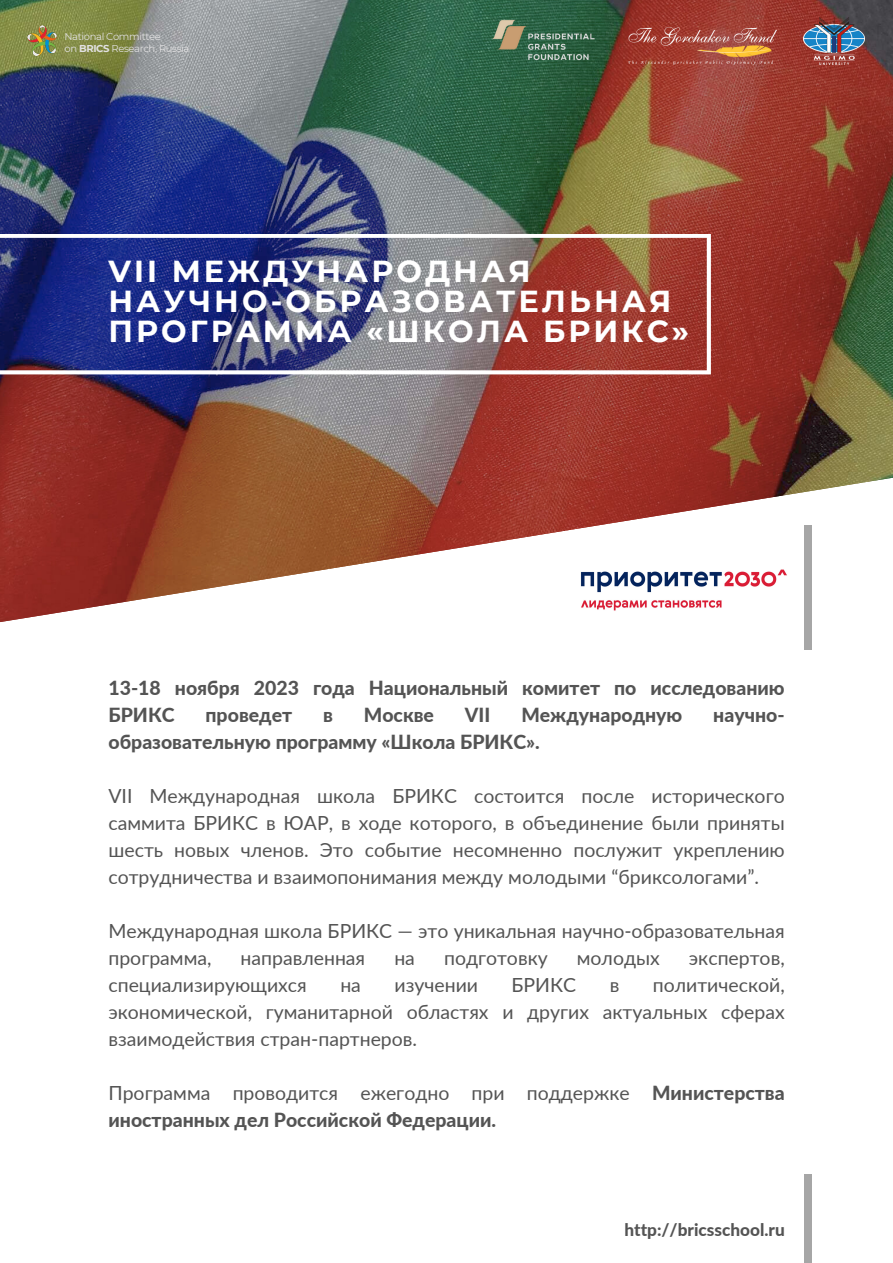
<style>
.page{position:relative;width:893px;height:1263px;background:#fff}
.page>*{position:absolute;margin:0;border:0;box-sizing:border-box;transform-origin:0 0}
.t1{font:700 30.3px/29.6px "Montserrat";letter-spacing:.1em;color:#fff}
.t2{font:19.42px/27px "Lato";color:#545454;text-align:justify}
.t3{font:800 19.42px/27px "Lato";color:#545454}
.t4{font:800 17.17px "Lato";color:#545454}
.t5{font:9.98px "Montserrat";letter-spacing:-.035em;color:#e2e1e2}
.s1{font-weight:700}
.s2{font-weight:400}
</style>
<div class="page">
<img style="left:0;top:0;width:893px;height:468px">
<svg style="left:0;top:468px;width:893px;height:182px"></svg>
<svg style="left:0;top:234px;width:711px;height:140px"></svg>
<div style="left:804px;top:525px;width:8px;height:124px;background:#a6a6a6"></div>
<div style="left:804px;top:1174px;width:8px;height:89px;background:#a6a6a6"></div>
<img style="left:571px;top:561px;width:225px;height:57px">
<img style="left:469px;top:7px;width:152px;height:72px">
<img style="left:628px;top:28px;width:149px;height:36px">
<img style="left:27px;top:26px;width:31px;height:31px">
<img style="left:804px;top:18px;width:60px;height:47px">
<p class="t5" style="left:65px;top:31px;width:98px">National Committee</p>
<p class="t5" style="left:65px;top:42px;width:126px">on <span class="s1">BRICS</span> Research, Russia</p>
<p class="t1" style="left:108px;top:257px;width:424px">VII МЕЖДУНАРОДНАЯ</p>
<p class="t1" style="left:108px;top:286px;width:582px">НАУЧНО-ОБРАЗОВАТЕЛЬНАЯ<br>ПРОГРАММА «ШКОЛА БРИКС»</p>
<p class="t3" style="left:108px;top:674px;width:678px">13-18 ноября 2023 года Национальный комитет по исследованию<br>БРИКС</p>
<p class="t3" style="left:205px;top:701px;width:88px">проведет</p>
<p class="t3" style="left:323px;top:701px;width:11px">в</p>
<p class="t3" style="left:364px;top:701px;width:72px">Москве</p>
<p class="t3" style="left:465px;top:701px;width:27px">VII</p>
<p class="t3" style="left:521px;top:701px;width:162px">Международную</p>
<p class="t3" style="left:713px;top:701px;width:73px">научно-</p>
<p class="t3" style="left:108px;top:728px;width:433px">образовательную программу «Школа БРИКС».</p>
<p class="t2" style="left:108px;top:782px;width:678px">VII Международная школа БРИКС состоится после исторического саммита БРИКС в ЮАР, в ходе которого, в объединение были приняты шесть новых членов. Это событие несомненно послужит укреплению сотрудничества и взаимопонимания между молодыми “бриксологами”.</p>
<p class="t2" style="left:108px;top:917px;width:678px">Международная школа БРИКС — это уникальная научно-образовательная программа,</p>
<p class="t2" style="left:241px;top:944px;width:126px">направленная</p>
<p class="t2" style="left:394px;top:944px;width:22px">на</p>
<p class="t2" style="left:444px;top:944px;width:105px">подготовку</p>
<p class="t2" style="left:577px;top:944px;width:84px">молодых</p>
<p class="t2" style="left:689px;top:944px;width:97px">экспертов,</p>
<p class="t2" style="left:108px;top:971px;width:200px">специализирующихся</p>
<p class="t2" style="left:340px;top:971px;width:22px">на</p>
<p class="t2" style="left:394px;top:971px;width:85px">изучении</p>
<p class="t2" style="left:511px;top:971px;width:66px">БРИКС</p>
<p class="t2" style="left:609px;top:971px;width:11px">в</p>
<p class="t2" style="left:108px;top:971px;width:678px;text-indent:544px">политической, экономической, гуманитарной областях и других актуальных сферах взаимодействия стран-партнеров.</p>
<p class="t3" style="left:108px;top:1079px;width:678px"><span class="s2">Программа проводится ежегодно при поддержке</span> Министерства иностранных дел Российской Федерации.</p>
<p class="t4" style="left:624px;top:1219px;width:162px">http://bricsschool.ru</p>
</div>
